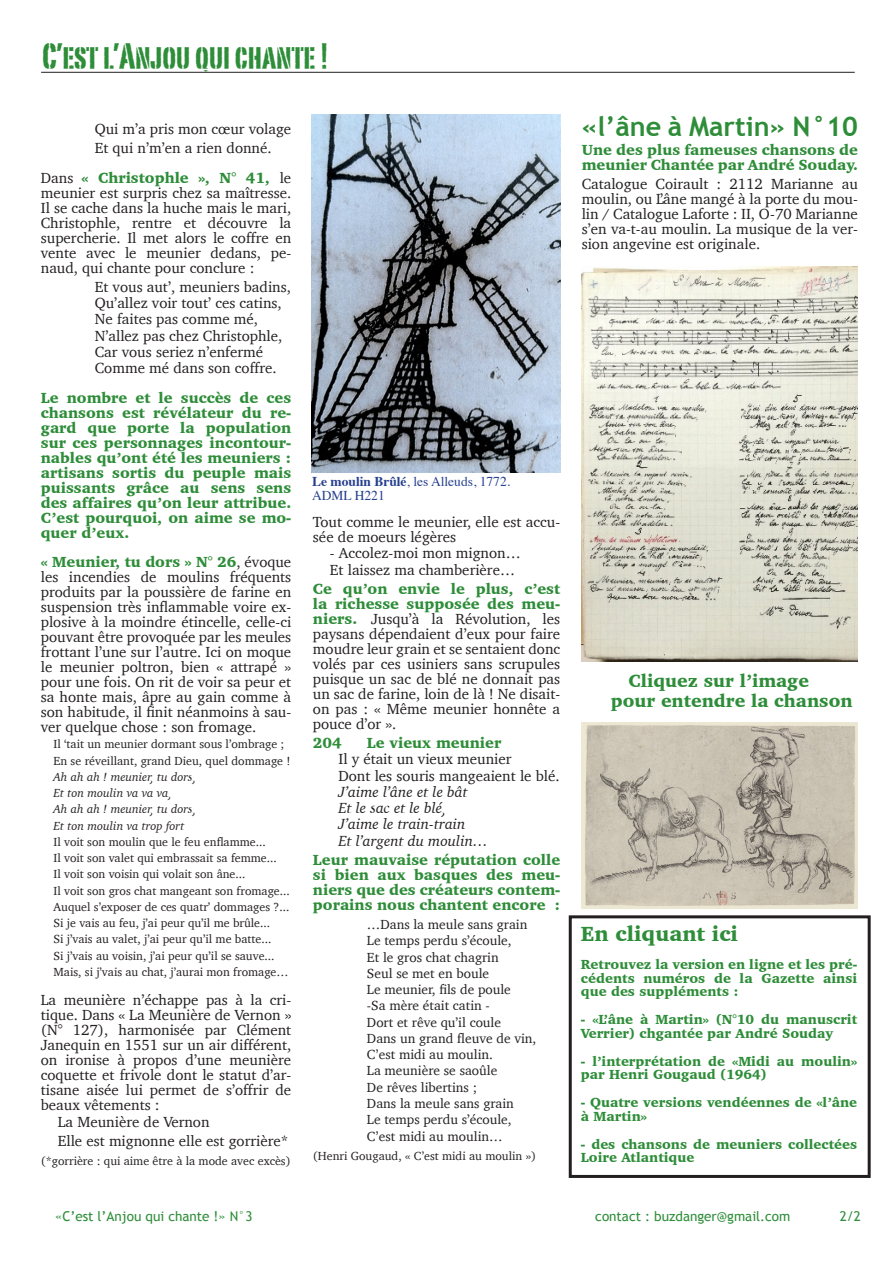
<style>
.page{position:relative;width:893px;height:1263px;background:#fff}
.page>*{position:absolute;margin:0;border:0;box-sizing:border-box;transform-origin:0 0}
.t1{font:36px "Portago ITCTT";color:#2e8d39}
.t2{font:700 27px "Trebuchet MS";color:#2e8d39}
.t3{font:900 21px "Charter";color:#2e8d39}
.t4{font:900 18px "Charter";color:#2e8d39}
.t5{font:15px/15px "Charter";color:#231f20;text-align:justify}
.t6{font:900 15px/15px "Charter";color:#2e8d39;text-align:justify}
.t7{font:italic 15px "Charter";color:#231f20}
.t8{font:900 13.5px/13.5px "Charter";color:#2e8d39}
.t9{font:13.5px "Charter";color:#231f20}
.Légende{font:13.5px "Trebuchet MS";color:#2e8d39}
.t10{font:13.5px "Times";color:#253f8e}
.t11{font:12px "Charter";color:#231f20}
.t12{font:italic 12px "Charter";color:#231f20}
.s1{font-weight:900;color:#2e8d39}
.s2{font-weight:700}
</style>
<div class="page">
<hr style="left:41px;top:72px;width:814px;height:1px;background:#231f20">
<div style="left:569px;top:915px;width:302px;height:263px;border:3px solid #231f20"></div>
<img style="left:311px;top:115px;width:249px;height:358px">
<img style="left:582px;top:267px;width:276px;height:394px">
<img style="left:582px;top:722px;width:275px;height:187px">
<p class="t1" style="left:42px;top:33px;width:287px">C’est l’Anjou qui chante !</p>
<p class="t5" style="left:95px;top:121px;width:198px">Qui m’a pris mon cœur volage</p>
<p class="t5" style="left:95px;top:140px;width:178px">Et qui n’m’en a rien donné.</p>
<p class="t5" style="left:41px;top:170px;width:252px">Dans <span class="s1">« Christophle », N° 41,</span> le meunier est surpris chez sa maîtresse.<br>Il se cache dans la huche mais le mari, Christophle, rentre et découvre la supercherie. Il met alors le coffre en vente avec le meunier dedans, pe&shy;naud, qui chante pour conclure :</p>
<p class="t5" style="left:95px;top:279px;width:198px">Et vous aut’, meuniers badins,</p>
<p class="t5" style="left:95px;top:295px;width:188px">Qu’allez voir tout’ ces catins,</p>
<p class="t5" style="left:95px;top:311px;width:165px">Ne faites pas comme mé,</p>
<p class="t5" style="left:95px;top:328px;width:189px">N’allez pas chez Christophle,</p>
<p class="t5" style="left:95px;top:344px;width:170px">Car vous seriez n’enfermé</p>
<p class="t5" style="left:95px;top:360px;width:183px">Comme mé dans son coffre.</p>
<p class="t6" style="left:41px;top:390px;width:252px">Le nombre et le succès de ces chansons est révélateur du re&shy;gard que porte la population sur ces personnages incontour&shy;nables qu’ont été les meuniers : artisans sortis du peuple mais puissants grâce au sens sens des affaires qu’on leur attribue.<br>C’est pourquoi, on aime se mo&shy;quer d’eux.</p>
<p class="t5" style="left:41px;top:554px;width:252px"><span class="s1">« Meunier, tu dors » N° 26</span>, évoque les incendies de moulins fréquents produits par la poussière de farine en suspension très inflammable voire ex&shy;plosive à la moindre étincelle, celle-ci pouvant être provoquée par les meules frottant l’une sur l’autre. Ici on moque le meunier poltron, bien « attrapé » pour une fois. On rit de voir sa peur et sa honte mais, âpre au gain comme à son habitude, il finit néanmoins à sau&shy;ver quelque chose : son fromage.</p>
<p class="t11" style="left:54px;top:734px;width:232px">Il ‘tait un meunier dormant sous l’ombrage ;</p>
<p class="t11" style="left:54px;top:750px;width:238px">En se réveillant, grand Dieu, quel dommage !</p>
<p class="t12" style="left:54px;top:767px;width:144px">Ah ah ah ! meunier, tu dors,</p>
<p class="t12" style="left:54px;top:783px;width:120px">Et ton moulin va va va,</p>
<p class="t12" style="left:54px;top:799px;width:144px">Ah ah ah ! meunier, tu dors,</p>
<p class="t12" style="left:54px;top:815px;width:132px">Et ton moulin va trop fort</p>
<p class="t11" style="left:54px;top:831px;width:214px">Il voit son moulin que le feu enflamme...</p>
<p class="t11" style="left:54px;top:848px;width:225px">Il voit son valet qui embrassait sa femme...</p>
<p class="t11" style="left:54px;top:864px;width:193px">Il voit son voisin qui volait son âne...</p>
<p class="t11" style="left:54px;top:880px;width:238px">Il voit son gros chat mangeant son fromage...</p>
<p class="t11" style="left:54px;top:896px;width:237px">Auquel s’exposer de ces quatr’ dommages ?...</p>
<p class="t11" style="left:54px;top:913px;width:218px">Si je vais au feu, j’ai peur qu’il me brûle...</p>
<p class="t11" style="left:54px;top:929px;width:219px">Si j’vais au valet, j’ai peur qu’il me batte...</p>
<p class="t11" style="left:54px;top:945px;width:223px">Si j’vais au voisin, j’ai peur qu’il se sauve...</p>
<p class="t11" style="left:54px;top:961px;width:236px">Mais, si j’vais au chat, j’aurai mon fromage…</p>
<p class="t5" style="left:41px;top:992px;width:252px">La meunière n’échappe pas à la cri&shy;tique. Dans « La Meunière de Vernon » (N° 127), harmonisée par Clément Janequin en 1551 sur un air différent, on ironise à propos d’une meunière coquette et frivole dont le statut d’ar&shy;tisane aisée lui permet de s’offrir de beaux vêtements :</p>
<p class="t5" style="left:58px;top:1114px;width:153px">La Meunière de Vernon</p>
<p class="t5" style="left:58px;top:1133px;width:232px">Elle est mignonne elle est gorrière*</p>
<p class="t11" style="left:41px;top:1151px;width:251px">(*gorrière : qui aime être à la mode avec excès)</p>
<p class="t10" style="left:312px;top:469px;width:200px"><span class="s2">Le moulin Brûlé</span>, les Alleuds, 1772.</p>
<p class="t10" style="left:312px;top:483px;width:74px">ADML H221</p>
<p class="t5" style="left:313px;top:514px;width:249px">Tout comme le meunier, elle est accu&shy;sée de moeurs légères</p>
<p class="t5" style="left:330px;top:545px;width:192px">- Accolez-moi mon mignon…</p>
<p class="t5" style="left:330px;top:562px;width:187px">Et laissez ma chamberière…</p>
<p class="t5" style="left:313px;top:581px;width:249px"><span class="s1">Ce qu’on envie le plus, c’est la richesse supposée des meu&shy;niers.</span> Jusqu’à la Révolution, les paysans dépendaient d’eux pour faire moudre leur grain et se sentaient donc volés par ces usiniers sans scrupules puisque un sac de blé ne donnait pas un sac de farine, loin de là ! Ne disait&shy;on pas : « Même meunier honnête a pouce d’or ».</p>
<p class="t6" style="left:313px;top:735px;width:30px">204</p>
<p class="t6" style="left:367px;top:735px;width:136px">Le vieux meunier</p>
<p class="t5" style="left:338px;top:751px;width:175px">Il y était un vieux meunier</p>
<p class="t5" style="left:338px;top:768px;width:223px">Dont les souris mangeaient le blé.</p>
<p class="t7" style="left:338px;top:779px;width:131px">J’aime l’âne et le bât</p>
<p class="t7" style="left:338px;top:795px;width:109px">Et le sac et le blé,</p>
<p class="t7" style="left:338px;top:812px;width:129px">J’aime le train-train</p>
<p class="t7" style="left:338px;top:828px;width:151px">Et l’argent du moulin…</p>
<p class="t6" style="left:313px;top:852px;width:249px">Leur mauvaise réputation colle si bien aux basques des meu&shy;niers que des créateurs contem&shy;porains nous chantent encore :</p>
<p class="t9" style="left:367px;top:913px;width:162px">…Dans la meule sans grain</p>
<p class="t9" style="left:367px;top:929px;width:146px">Le temps perdu s’écoule,</p>
<p class="t9" style="left:367px;top:945px;width:133px">Et le gros chat chagrin</p>
<p class="t9" style="left:367px;top:962px;width:124px">Seul se met en boule</p>
<p class="t9" style="left:367px;top:978px;width:145px">Le meunier, fils de poule</p>
<p class="t9" style="left:367px;top:994px;width:124px">-Sa mère était catin -</p>
<p class="t9" style="left:367px;top:1010px;width:136px">Dort et rêve qu’il coule</p>
<p class="t9" style="left:367px;top:1027px;width:171px">Dans un grand fleuve de vin,</p>
<p class="t9" style="left:367px;top:1043px;width:127px">C’est midi au moulin.</p>
<p class="t9" style="left:367px;top:1059px;width:132px">La meunière se saoûle</p>
<p class="t9" style="left:367px;top:1075px;width:112px">De rêves libertins ;</p>
<p class="t9" style="left:367px;top:1092px;width:148px">Dans la meule sans grain</p>
<p class="t9" style="left:367px;top:1108px;width:146px">Le temps perdu s’écoule,</p>
<p class="t9" style="left:367px;top:1124px;width:137px">C’est midi au moulin…</p>
<p class="t11" style="left:313px;top:1145px;width:225px">(Henri Gougaud, « C’est midi au moulin »)</p>
<p class="t2" style="left:582px;top:109px;width:278px">«l’âne à Martin» N°10</p>
<p class="t6" style="left:582px;top:142px;width:278px">Une des plus fameuses chansons de meunier Chantée par André Souday.</p>
<p class="t5" style="left:582px;top:176px;width:278px">Catalogue Coirault : 2112 Marianne au moulin, ou L’âne mangé à la porte du mou&shy;lin / Catalogue Laforte : II, O-70 Marianne s’en va-t-au moulin. La musique de la ver&shy;sion angevine est originale.</p>
<p class="t4" style="left:628px;top:670px;width:182px">Cliquez sur l’image</p>
<p class="t4" style="left:611px;top:689px;width:243px">pour entendre la chanson</p>
<p class="t3" style="left:581px;top:921px;width:159px">En cliquant ici</p>
<p class="t8" style="left:581px;top:957px;width:278px;text-align:justify">Retrouvez la version en ligne et les pré&shy;cédents numéros de la Gazette ainsi que des suppléments :</p>
<p class="t8" style="left:581px;top:1012px;width:278px">- «L’âne à Martin» (N°10 du manuscrit<br>Verrier) chgantée par André Souday</p>
<p class="t8" style="left:581px;top:1054px;width:278px">- l’interprétation de «Midi au moulin» par Henri Gougaud (1964)</p>
<p class="t8" style="left:581px;top:1095px;width:278px">- Quatre versions vendéennes de «l’âne à Martin»</p>
<p class="t8" style="left:581px;top:1137px;width:278px">- des chansons de meuniers collectées<br>Loire Atlantique</p>
<p class="Légende" style="left:55px;top:1208px;width:199px">«C’est l’Anjou qui chante !» N°3</p>
<p class="Légende" style="left:595px;top:1208px;width:196px">contact : buzdanger@gmail.com</p>
<p class="Légende" style="left:840px;top:1208px;width:23px">2/2</p>
</div>
